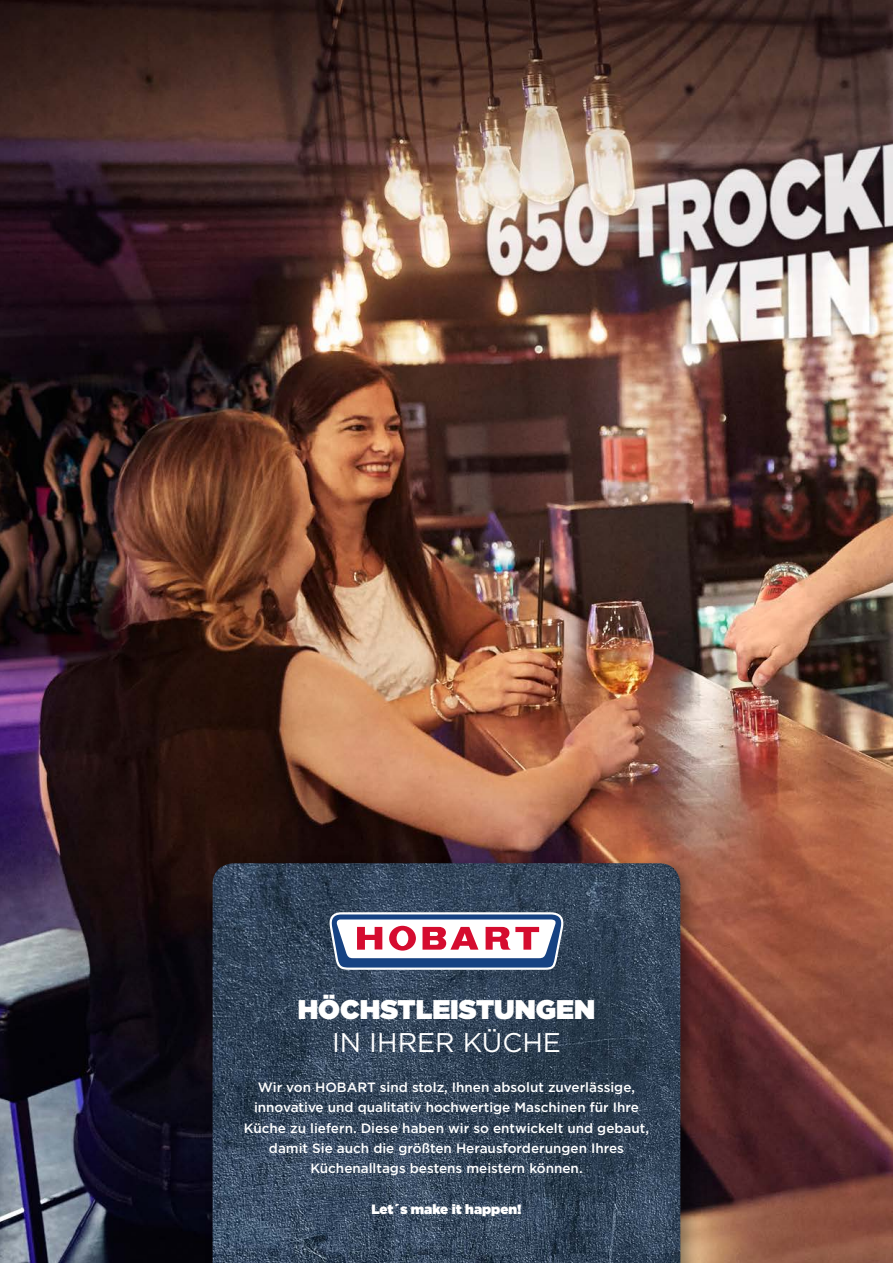
<style>
.page{position:relative;width:893px;height:1263px;background:#fff}
.page>*{position:absolute;margin:0;border:0;box-sizing:border-box;transform-origin:0 0}
.t1{font:900 27px "Gotham";color:#fff}
.t2{font:27px "Gotham";color:#fff}
.t3{font:500 13.5px/20.2px "Gotham";color:#fff;text-align:center}
.t4{font:900 13.5px "Gotham";color:#fff}
</style>
<div class="page">
<img style="left:0;top:0;width:893px;height:1263px">
<div style="left:204px;top:855px;width:497px;height:408px;background:#000;opacity:.4"></div>
<img style="left:213px;top:863px;width:467px;height:400px">
<svg style="left:330px;top:912px;width:233px;height:58px"></svg>
<h1 class="t1" style="left:298px;top:990px;width:116px">HÖCHSTLEI</h1>
<h1 class="t1" style="left:459px;top:990px;width:117px">STUNGEN</h1>
<h1 class="t2" style="left:332px;top:1025px;width:230px">IN IHRER KÜCHE</h1>
<p class="t3" style="left:244px;top:1077px;width:407px">Wir von HOBART sind stolz, Ihnen absolut zuverlässige, innovative und qualitativ hochwertige Maschinen für Ihre Küche zu liefern. Diese haben wir so entwickelt und gebaut, damit Sie auch die größten Herausforderungen Ihres Küchenalltags bestens meistern können.</p>
<p class="t4" style="left:371px;top:1199px;width:152px">Let´s make it happen!</p>
</div>
